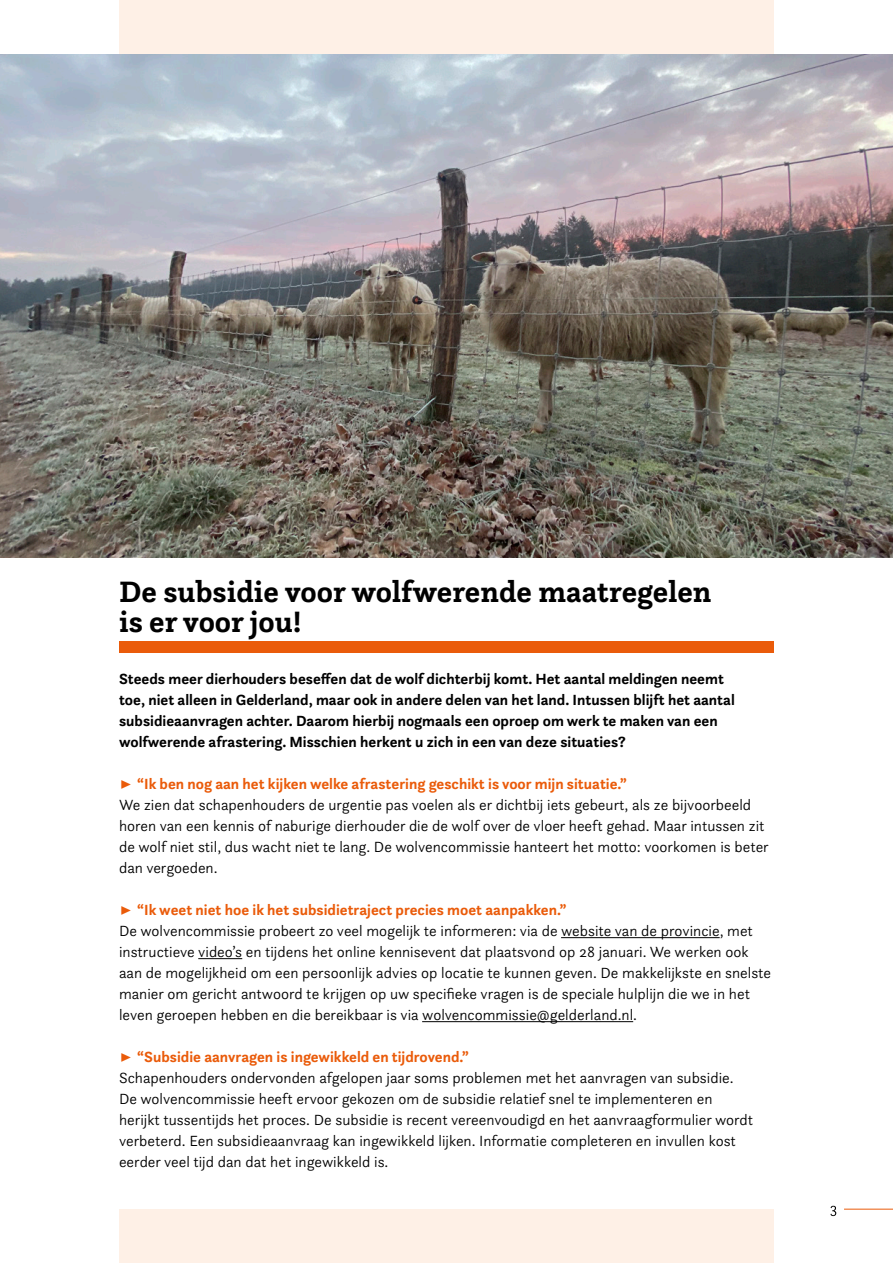
<style>
.page{position:relative;width:893px;height:1263px;background:#fff}
.page>*{position:absolute;margin:0;border:0;box-sizing:border-box;transform-origin:0 0}
.Kop_artikel{font:700 30.75px/30px "Questa Slab";color:#000}
.Lopende_tekst{font:300 15.3px/21px "Questa Sans";color:#000}
.subsubkop{font:700 15.3px/21px "Questa Sans";color:#000}
.subsubkop-2{font:700 15.3px "Questa Sans";color:#ea5b0a}
.s1{font-family:"Meta Pro Norm";font-weight:400;font-size:24.3px}
</style>
<div class="page">
<hr style="left:561px;top:937px;width:159px;height:1px;background:#000">
<hr style="left:198px;top:958px;width:44px;height:1px;background:#000">
<hr style="left:422px;top:1021px;width:211px;height:1px;background:#000">
<div style="left:119px;top:641px;width:655px;height:12px;background:#ea5b0a"></div>
<div style="left:119px;top:1209px;width:655px;height:54px;background:#fef0e6"></div>
<div style="left:119px;top:0;width:655px;height:75px;background:#fef0e6"></div>
<img style="left:0;top:54px;width:893px;height:504px">
<svg style="left:830px;top:1206px;width:6px;height:10px"></svg>
<hr style="left:844px;top:1209px;width:49px;height:1px;background:#ea5b0a">
<p class="Kop_artikel" style="left:119px;top:576px;width:594px">De subsidie voor wolfwerende maatregelen is er voor jou!</p>
<p class="subsubkop" style="left:119px;top:668px;width:617px">Steeds meer dierhouders beseffen dat de wolf dichterbij komt. Het aantal meldingen neemt toe, niet alleen in Gelderland, maar ook in andere delen van het land. Intussen blijft het aantal subsidieaanvragen achter. Daarom hierbij nogmaals een oproep om werk te maken van een wolfwerende afrastering. Misschien herkent u zich in een van deze situaties?</p>
<p class="subsubkop-2" style="left:119px;top:774px;width:509px"><span class="s1">▸</span> “Ik ben nog aan het kijken welke afrastering geschikt is voor mijn situatie.”</p>
<p class="Lopende_tekst" style="left:119px;top:794px;width:651px">We zien dat schapenhouders de urgentie pas voelen als er dichtbij iets gebeurt, als ze bijvoorbeeld horen van een kennis of naburige dierhouder die de wolf over de vloer heeft gehad. Maar intussen zit de wolf niet stil, dus wacht niet te lang. De wolvencommissie hanteert het motto: voorkomen is beter dan vergoeden.</p>
<p class="subsubkop-2" style="left:119px;top:900px;width:449px"><span class="s1">▸</span> “Ik weet niet hoe ik het subsidietraject precies moet aanpakken.”</p>
<p class="Lopende_tekst" style="left:119px;top:920px;width:654px">De wolvencommissie probeert zo veel mogelijk te informeren: via de website van de provincie, met instructieve video’s en tijdens het online kennisevent dat plaatsvond op 28 januari. We werken ook aan de mogelijkheid om een persoonlijk advies op locatie te kunnen geven. De makkelijkste en snelste manier om gericht antwoord te krijgen op uw specifieke vragen is de speciale hulplijn die we in het leven geroepen hebben en die bereikbaar is via wolvencommissie@gelderland.nl.</p>
<p class="subsubkop-2" style="left:119px;top:1047px;width:351px"><span class="s1">▸</span> “Subsidie aanvragen is ingewikkeld en tijdrovend.”</p>
<p class="Lopende_tekst" style="left:119px;top:1067px;width:636px">Schapenhouders ondervonden afgelopen jaar soms problemen met het aanvragen van subsidie.<br>De wolvencommissie heeft ervoor gekozen om de subsidie relatief snel te implementeren en herijkt tussentijds het proces. De subsidie is recent vereenvoudigd en het aanvraagformulier wordt verbeterd. Een subsidieaanvraag kan ingewikkeld lijken. Informatie completeren en invullen kost eerder veel tijd dan dat het ingewikkeld is.</p>
</div>
